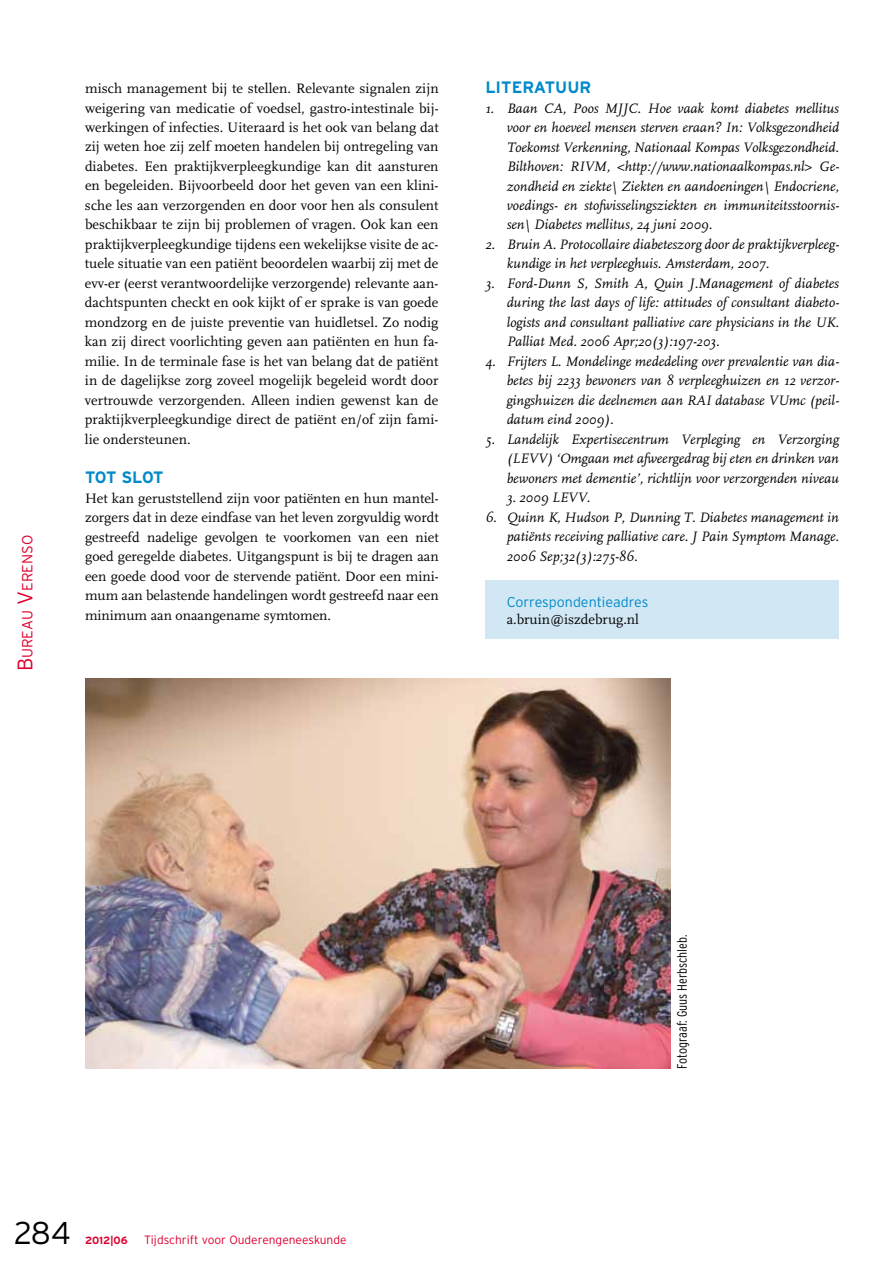
<style>
.page{position:relative;width:893px;height:1263px;background:#fff}
.page>*{position:absolute;margin:0;border:0;box-sizing:border-box;transform-origin:0 0}
.t1{font:300 31.5px "Interstate";color:#000}
.t2{font:700 16.5px "Interstate";color:#008ac9}
.t3{font:300 14.7px "Interstate";color:#dc002e}
.t4{font:14.25px/19.5px "FF Scala";color:#000;text-align:justify}
.t5{font:italic 14.25px/19.5px "FF Scala";color:#000;text-align:justify}
.t6{font:300 14.25px "Interstate";color:#008ac9}
.t7{font:300 condensed 13.5px "Interstate";color:#000}
.t8{font:300 12px "Interstate";color:#dc002e}
.t9{font:700 10.5px "Interstate";color:#dc002e}
.s1{font-size:21px}
</style>
<div class="page">
<div style="left:485px;top:580px;width:354px;height:59px;background:#d1e7f4"></div>
<img style="left:85px;top:678px;width:585px;height:390px">
<p class="t3" style="left:19px;top:671px;width:138px;rotate:-90deg"><span class="s1">B</span>ureau <span class="s1">V</span>erenso</p>
<p class="t4" style="left:85px;top:79px;width:355px">misch management bij te stellen. Relevante signalen zijn weigering van medicatie of voedsel, gastro-intestinale bij&shy;werkingen of infecties. Uiteraard is het ook van belang dat zij weten hoe zij zelf moeten handelen bij ontregeling van diabetes. Een praktijkverpleegkundige kan dit aansturen en begeleiden. Bijvoorbeeld door het geven van een klini&shy;sche les aan verzorgenden en door voor hen als consulent beschikbaar te zijn bij problemen of vragen. Ook kan een praktijkverpleegkundige tijdens een wekelijkse visite de ac&shy;tuele situatie van een patiënt beoordelen waarbij zij met de evv-er (eerst verantwoordelijke verzorgende) relevante aan&shy;dachtspunten checkt en ook kijkt of er sprake is van goede mondzorg en de juiste preventie van huidletsel. Zo nodig kan zij direct voorlichting geven aan patiënten en hun fa&shy;milie. In de terminale fase is het van belang dat de patiënt in de dagelijkse zorg zoveel mogelijk begeleid wordt door vertrouwde verzorgenden. Alleen indien gewenst kan de praktijkverpleegkundige direct de patiënt en/of zijn fami&shy;lie ondersteunen.</p>
<p class="t2" style="left:85px;top:468px;width:80px">TOT SLOT</p>
<p class="t4" style="left:85px;top:488px;width:355px">Het kan geruststellend zijn voor patiënten en hun mantel&shy;zorgers dat in deze eindfase van het leven zorgvuldig wordt gestreefd nadelige gevolgen te voorkomen van een niet goed geregelde diabetes. Uitgangspunt is bij te dragen aan een goede dood voor de stervende patiënt. Door een mini&shy;mum aan belastende handelingen wordt gestreefd naar een minimum aan onaangename symtomen.</p>
<p class="t2" style="left:485px;top:78px;width:107px">LITERATUUR</p>
<p class="t5" style="left:507px;top:99px;width:334px;text-indent:-21px">1. Baan CA, Poos MJJC. Hoe vaak komt diabetes mellitus voor en hoeveel mensen sterven eraan? In: Volksgezondheid Toekomst Verkenning, Nationaal Kompas Volksgezondheid.<br>Bilthoven: RIVM, &lt;http://www.nationaalkompas.nl&gt; Ge&shy;zondheid en ziekte\ Ziekten en aandoeningen\ Endocriene, voedings- en stofwisselingsziekten en immuniteitsstoornis&shy;sen\ Diabetes mellitus, 24 juni 2009.</p>
<p class="t5" style="left:507px;top:235px;width:334px;text-indent:-21px">2. Bruin A. Protocollaire diabeteszorg door de praktijkverpleeg&shy;kundige in het verpleeghuis. Amsterdam, 2007.</p>
<p class="t5" style="left:507px;top:274px;width:334px;text-indent:-21px">3. Ford-Dunn S, Smith A, Quin J.Management of diabetes during the last days of life: attitudes of consultant diabeto&shy;logists and consultant palliative care physicians in the UK.<br>Palliat Med. 2006 Apr;20(3):197-203.</p>
<p class="t5" style="left:507px;top:352px;width:334px;text-indent:-21px">4. Frijters L. Mondelinge mededeling over prevalentie van dia&shy;betes bij 2233 bewoners van 8 verpleeghuizen en 12 verzor&shy;gingshuizen die deelnemen aan RAI database VUmc (peil&shy;datum eind 2009).</p>
<p class="t5" style="left:507px;top:430px;width:334px;text-indent:-21px">5. Landelijk Expertisecentrum Verpleging en Verzorging (LEVV) ‘Omgaan met afweergedrag bij eten en drinken van bewoners met dementie’, richtlijn voor verzorgenden niveau</p>
<p class="t5" style="left:507px;top:488px;width:85px">3. 2009 LEVV.</p>
<p class="t5" style="left:507px;top:508px;width:334px;text-indent:-21px">6. Quinn K, Hudson P, Dunning T. Diabetes management in patiënts receiving palliative care. J Pain Symptom Manage.<br>2006 Sep;32(3):275-86.</p>
<p class="t6" style="left:507px;top:594px;width:143px">Correspondentieadres</p>
<p class="t4" style="left:507px;top:610px;width:134px">a.bruin@iszdebrug.nl</p>
<h1 class="t1" style="left:14px;top:1215px;width:58px">284</h1>
<p class="t9" style="left:85px;top:1234px;width:44px">2012|06</p>
<p class="t8" style="left:144px;top:1233px;width:204px">Tijdschrift voor Ouderengeneeskunde</p>
<p class="t7" style="left:674px;top:1069px;width:135px;rotate:-90deg">Fotograaf: Guus Herbschleb.</p>
</div>
